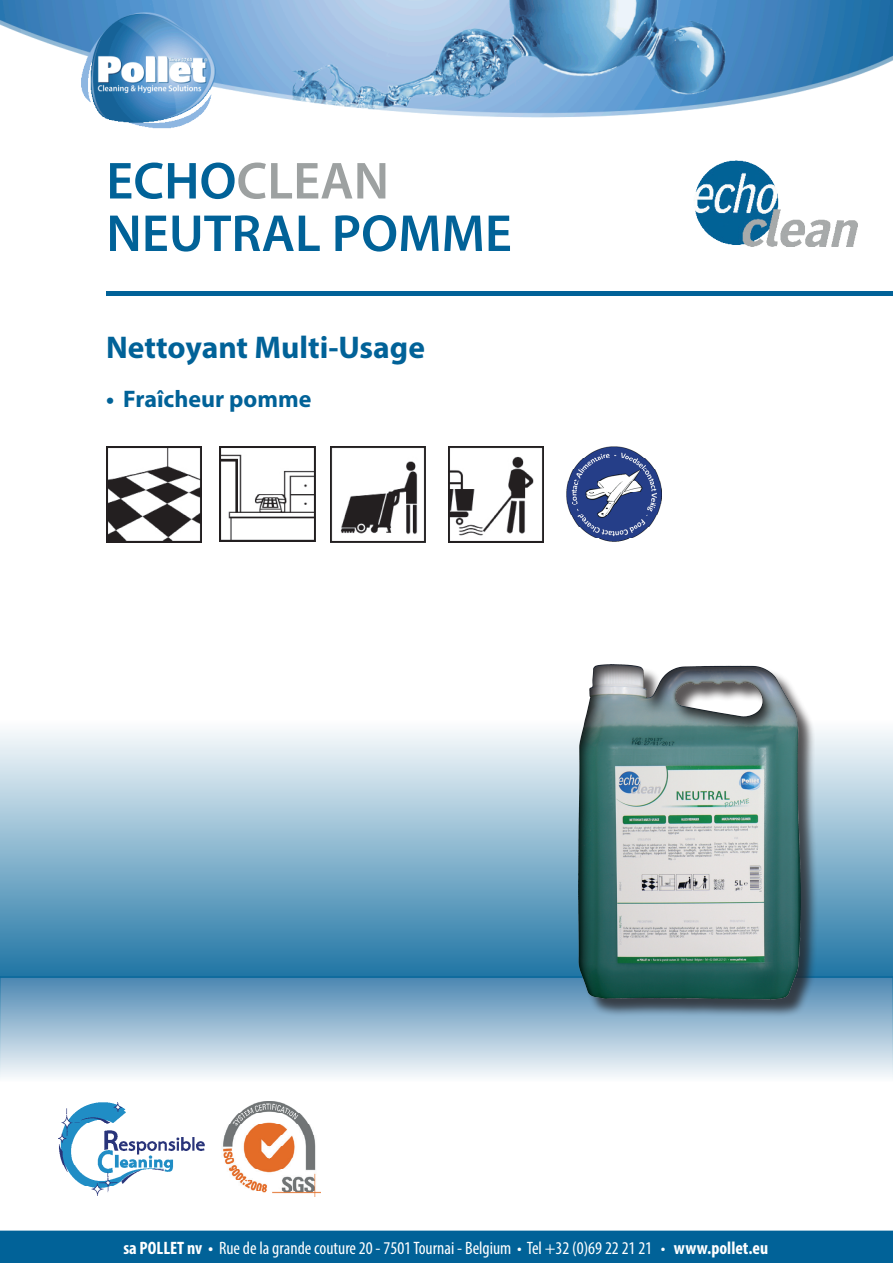
<style>
.page{position:relative;width:893px;height:1263px;background:#fff}
.page>*{position:absolute;margin:0;border:0;box-sizing:border-box;transform-origin:0 0}
.t1{font:600 52.5px/52.5px "Myriad Pro";color:#016298}
.t2{font:700 31.5px "Myriad Pro";color:#016298}
.t3{font:700 24px "Myriad Pro";color:#016298}
.t4{font:condensed 18px "Myriad Pro";color:#fff}
.s1{color:#9da1a1}
.s2{font-weight:700}
</style>
<div class="page">
<img style="left:0;top:0;width:893px;height:129px">
<hr style="left:106px;top:291px;width:787px;height:4px;background:#016298">
<div style="left:0;top:976px;width:893px;height:106px;background:linear-gradient(to bottom,#4985b1,#fbfcfd)"></div>
<div style="left:0;top:719px;width:893px;height:259px;background:linear-gradient(to bottom,#fffefe,#1f75a4);border:2px solid #016298"></div>
<div style="left:0;top:1230px;width:893px;height:33px;background:#016298"></div>
<img style="left:58px;top:1102px;width:147px;height:94px">
<img style="left:223px;top:1102px;width:97px;height:94px">
<img style="left:107px;top:446px;width:95px;height:96px">
<img style="left:220px;top:447px;width:95px;height:95px">
<img style="left:330px;top:446px;width:95px;height:96px">
<div style="left:581px;top:666px;width:238px;height:352px;background:#231f20;opacity:.75"></div>
<div style="left:578px;top:663px;width:222px;height:342px;background:#231f20;opacity:.75"></div>
<img style="left:695px;top:160px;width:162px;height:86px">
<img style="left:448px;top:446px;width:96px;height:96px">
<img style="left:567px;top:446px;width:95px;height:95px">
<h1 class="t1" style="left:106px;top:153px;width:407px">ECHO<span class="s1">CLEAN<br></span>NEUTRAL POMME</h1>
<h2 class="t2" style="left:106px;top:327px;width:320px">Nettoyant Multi-Usage</h2>
<h3 class="t3" style="left:106px;top:383px;width:207px">• Fraîcheur pomme</h3>
<p class="t4" style="left:123px;top:1237px;width:646px"><span class="s2">sa POLLET nv •</span> Rue de la grande couture 20 - 7501 Tournai - Belgium • Tel +32 (0)69 22 21 21 • <span class="s2">www.pollet.eu</span></p>
</div>
